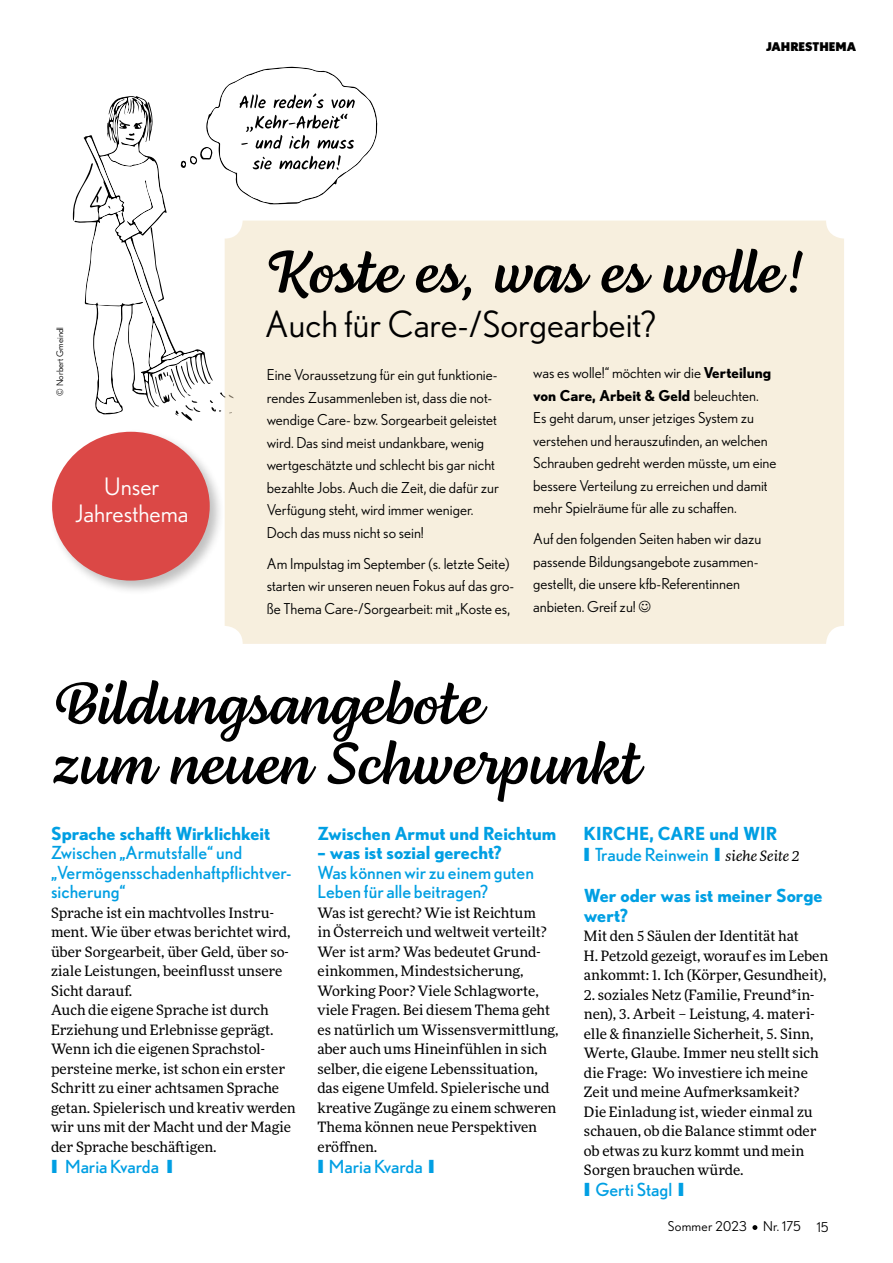
<style>
.page{position:relative;width:893px;height:1263px;background:#fff}
.page>*{position:absolute;margin:0;border:0;box-sizing:border-box;transform-origin:0 0}
.t1{font:60px/60px "Lemongrass Script";color:#000}
.t2{font:36px "Nobel";color:#000}
.t3{font:24px/27px "Nobel";color:#fff;text-align:center}
.t4{font:18px/19.5px "Nobel";color:#009fe3}
.t5{font:700 18px/19.5px "Nobel";color:#009fe3}
.t6{font:15px/22.5px "Nobel";color:#000}
.t7{font:14.25px/19.5px "More Pro";color:#000}
.t8{font:13.5px "Nobel";letter-spacing:.02em;color:#000}
.t9{font:900 12px "Nobel";color:#000}
.t10{font:9px "Nobel";color:#000}
.s1{font-weight:700}
.s2{font-weight:900}
.s3{font-weight:400}
.s4{font-family:"More Pro";font-weight:400;font-style:italic;font-size:14.25px;color:#000}
</style>
<div class="page">
<svg style="left:752px;top:1225px;width:5px;height:5px"></svg>
<svg style="left:73px;top:67px;width:304px;height:354px"></svg>
<div style="left:49px;top:429px;width:176px;height:167px;background:#000;opacity:.25"></div>
<div style="left:52px;top:432px;width:158px;height:149px;background:#db4846;border-radius:50%"></div>
<div style="left:225px;top:221px;width:619px;height:423px;background:#f7efde;border-radius:18px"></div>
<p class="t10" style="left:55px;top:396px;width:70px;rotate:-90deg">© Norbert Gmeindl</p>
<h3 class="t3" style="left:75px;top:473px;width:115px">Unser<br>Jahresthema</h3>
<p class="t9" style="left:766px;top:39px;width:91px">JAHRESTHEMA</p>
<h1 class="t1" style="left:265px;top:241px;width:541px">Koste es, was es wolle!</h1>
<h2 class="t2" style="left:265px;top:304px;width:392px">Auch für Care-/Sorgearbeit?</h2>
<p class="t6" style="left:267px;top:363px;width:234px">Eine Voraussetzung für ein gut funktionie&shy;rendes Zusammenleben ist, dass die not&shy;wendige Care- bzw. Sorgearbeit geleistet wird. Das sind meist undankbare, wenig wertgeschätzte und schlecht bis gar nicht bezahlte Jobs. Auch die Zeit, die dafür zur Verfügung steht, wird immer weniger.<br>Doch das muss nicht so sein!</p>
<p class="t6" style="left:267px;top:552px;width:249px">Am Impulstag im September (s. letzte Seite) starten wir unseren neuen Fokus auf das gro&shy;ße Thema Care-/Sorgearbeit: mit „Koste es,</p>
<p class="t6" style="left:533px;top:361px;width:245px">was es wolle!“ möchten wir die <span class="s1">Verteilung von Care, Arbeit &amp; Geld</span> beleuchten.<br>Es geht darum, unser jetziges System zu verstehen und herauszufinden, an welchen Schrauben gedreht werden müsste, um eine bessere Verteilung zu erreichen und damit mehr Spielräume für alle zu schaffen.</p>
<p class="t6" style="left:533px;top:527px;width:230px">Auf den folgenden Seiten haben wir dazu passende Bildungsangebote zusammen&shy;gestellt, die unsere kfb-Referentinnen anbieten. Greif zu!</p>
<h1 class="t1" style="left:52px;top:673px;width:589px">Bildungsangebote<br>zum neuen Schwerpunkt</h1>
<p class="t5" style="left:51px;top:823px;width:221px">Sprache schafft Wirklichkeit</p>
<p class="t4" style="left:51px;top:843px;width:242px">Zwischen „Armutsfalle“ und „Vermögensschadenhaftpflichtver&shy;sicherung“</p>
<p class="t7" style="left:51px;top:902px;width:246px">Sprache ist ein machtvolles Instru&shy;ment. Wie über etwas berichtet wird, über Sorgearbeit, über Geld, über so&shy;ziale Leistungen, beeinflusst unsere Sicht darauf.<br>Auch die eigene Sprache ist durch Erziehung und Erlebnisse geprägt.<br>Wenn ich die eigenen Sprachstol&shy;persteine merke, ist schon ein erster Schritt zu einer achtsamen Sprache getan. Spielerisch und kreativ werden wir uns mit der Macht und der Magie der Sprache beschäftigen.</p>
<p class="t4" style="left:51px;top:1156px;width:124px"><span class="s2">I</span> Maria Kvarda <span class="s2">I</span></p>
<p class="t5" style="left:317px;top:823px;width:240px">Zwischen Armut und Reichtum</p>
<p class="t5" style="left:317px;top:842px;width:186px">– was ist sozial gerecht?</p>
<p class="t4" style="left:317px;top:862px;width:218px">Was können wir zu einem guten<br>Leben für alle beitragen?</p>
<p class="t7" style="left:317px;top:902px;width:243px">Was ist gerecht? Wie ist Reichtum<br>in Österreich und weltweit verteilt?<br>Wer ist arm? Was bedeutet Grund&shy;einkommen, Mindestsicherung,<br>Working Poor? Viele Schlagworte, viele Fragen. Bei diesem Thema geht es natürlich um Wissensvermittlung, aber auch ums Hineinfühlen in sich selber, die eigene Lebenssituation, das eigene Umfeld. Spielerische und kreative Zugänge zu einem schweren<br>Thema können neue Perspektiven eröffnen.</p>
<p class="t4" style="left:317px;top:1156px;width:119px"><span class="s2">I</span> Maria Kvarda <span class="s2">I</span></p>
<p class="t5" style="left:583px;top:822px;width:218px;line-height:21px">KIRCHE, CARE und WIR<br><span class="s2">I</span> <span class="s3">Traude Reinwein</span> <span class="s2">I</span> <span class="s4">siehe Seite 2</span></p>
<p class="t5" style="left:584px;top:886px;width:240px">Wer oder was ist meiner Sorge wert?</p>
<p class="t7" style="left:584px;top:926px;width:246px">Mit den 5 Säulen der Identität hat<br>H. Petzold gezeigt, worauf es im Leben ankommt: 1. Ich (Körper, Gesundheit),</p>
<p class="t7" style="left:584px;top:984px;width:236px">2. soziales Netz (Familie, Freund*in&shy;nen), 3. Arbeit – Leistung, 4. materi&shy;elle &amp; finanzielle Sicherheit, 5. Sinn, Werte, Glaube. Immer neu stellt sich die Frage: Wo investiere ich meine Zeit und meine Aufmerksamkeit?<br>Die Einladung ist, wieder einmal zu schauen, ob die Balance stimmt oder ob etwas zu kurz kommt und mein Sorgen brauchen würde.</p>
<p class="t4" style="left:584px;top:1180px;width:102px"><span class="s2">I</span> Gerti Stagl <span class="s2">I</span></p>
<p class="t8" style="left:668px;top:1218px;width:162px">Sommer 2023 Nr. 175 15</p>
</div>
